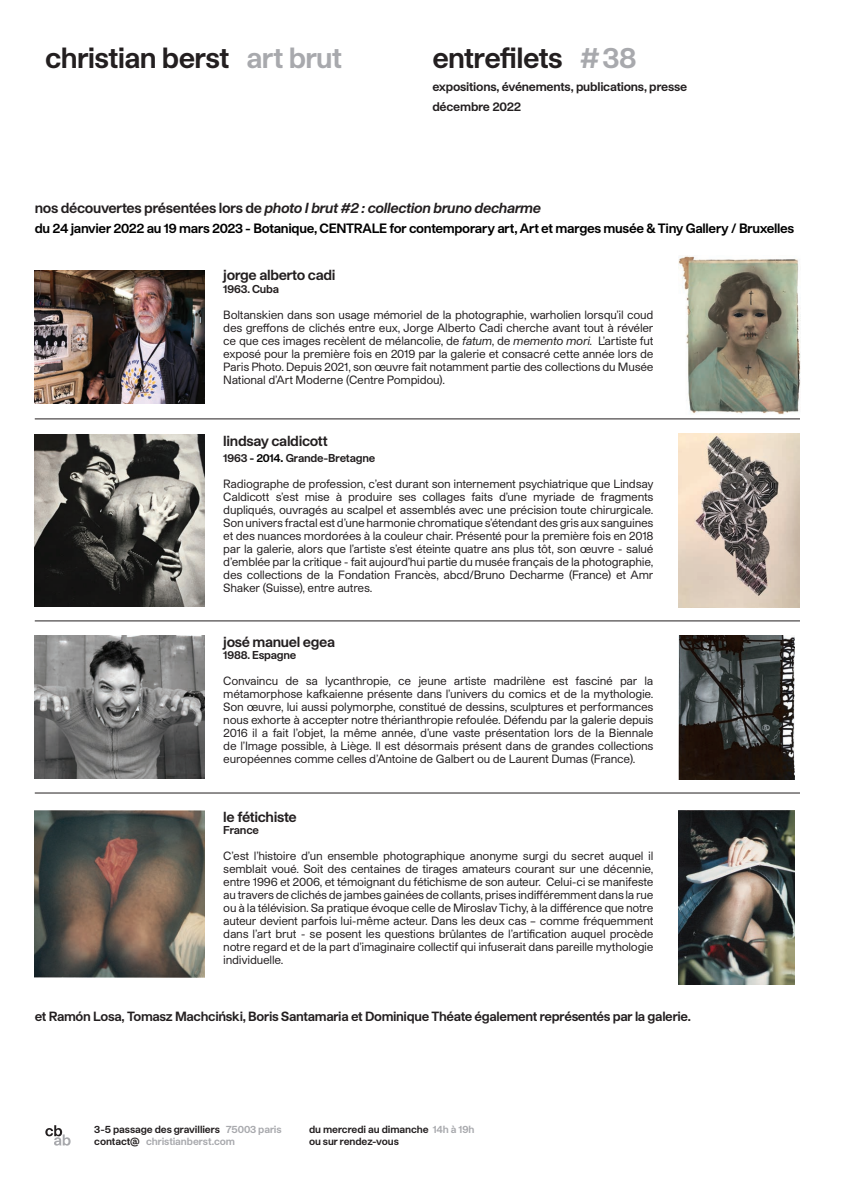
<style>
.page{position:relative;width:842px;height:1191px;background:#fff}
.page>*{position:absolute;margin:0;border:0;box-sizing:border-box;transform-origin:0 0}
.t1{font:700 28px "Studio Pro GCB";letter-spacing:-.02em;color:#231f20}
.t2{font:italic 700 14px "Studio Pro GCB";letter-spacing:-.025em;color:#231f20}
.t3{font:700 14px "Studio Pro GCB";letter-spacing:-.025em;color:#231f20}
.t4{font:700 13px "Studio Pro GCB";letter-spacing:-.025em;color:#000}
.t5{font:700 12.8px "Studio Pro GCB";letter-spacing:-.025em;color:#231f20}
.t6{font:700 12px/20.1px "Studio Pro GCB";letter-spacing:-.015em;color:#231f20}
.t7{font:11.5px/13px "Studio Pro GCB";letter-spacing:-.025em;color:#231f20;text-align:justify}
.t8{font:700 11px "Studio Pro GCB";letter-spacing:-.02em;color:#231f20}
.t9{font:700 10px/12px "Studio Pro GCB";letter-spacing:-.01em;color:#231f20}
.s1{color:#a8a9ad}
.s2{font-style:normal}
.s3{font-style:italic}
.s4{color:#000}
.s5{font-size:12px;color:#000}
</style>
<div class="page">
<svg style="left:45px;top:1125px;width:26px;height:20px"></svg>
<hr style="left:35px;top:620px;width:765px;height:1px;background:#231f20">
<hr style="left:35px;top:418px;width:765px;height:1px;background:#231f20">
<hr style="left:35px;top:792px;width:765px;height:1px;background:#231f20">
<img style="left:35px;top:271px;width:170px;height:132px">
<img style="left:35px;top:434px;width:170px;height:172px">
<img style="left:35px;top:635px;width:170px;height:143px">
<img style="left:35px;top:810px;width:170px;height:167px">
<img style="left:679px;top:433px;width:121px;height:174px">
<img style="left:679px;top:635px;width:115px;height:144px">
<img style="left:679px;top:810px;width:115px;height:174px">
<img style="left:679px;top:256px;width:121px;height:158px">
<h1 class="t1" style="left:45px;top:38px;width:298px">christian berst <span class="s1">art brut</span></h1>
<h1 class="t1" style="left:432px;top:38px;width:206px">entrefilets <span class="s1"># 38</span></h1>
<p class="t6" style="left:432px;top:76px;width:256px">expositions, événements, publications, presse décembre 2022</p>
<p class="t2" style="left:35px;top:198px;width:508px"><span class="s2">nos découvertes présentées lors de</span> photo I brut #2 : collection bruno decharme</p>
<p class="t4" style="left:35px;top:219px;width:761px">du 24 janvier 2022 au 19 mars 2023 - Botanique, CENTRALE for contemporary art, Art et marges musée &amp; Tiny Gallery / Bruxelles</p>
<p class="t3" style="left:223px;top:265px;width:114px">jorge alberto cadi</p>
<p class="t8" style="left:223px;top:281px;width:57px">1963. Cuba</p>
<p class="t7" style="left:223px;top:308px;width:432px">Boltanskien dans son usage mémoriel de la photographie, warholien lorsqu’il coud des greffons de clichés entre eux, Jorge Alberto Cadi cherche avant tout à révéler ce que ces images recèlent de mélancolie, de <span class="s3">fatum</span>, de <span class="s3">memento mori</span>. L’artiste fut exposé pour la première fois en 2019 par la galerie et consacré cette année lors de Paris Photo. Depuis 2021, son œuvre fait notamment partie des collections du Musée National d’Art Moderne (Centre Pompidou).</p>
<p class="t3" style="left:223px;top:431px;width:106px">lindsay caldicott</p>
<p class="t8" style="left:223px;top:450px;width:153px">1963 <span class="s4">- 2014</span><span class="s5">.</span> Grande-Bretagne</p>
<p class="t7" style="left:223px;top:476px;width:432px">Radiographe de profession, c’est durant son internement psychiatrique que Lindsay Caldicott s’est mise à produire ses collages faits d’une myriade de fragments dupliqués, ouvragés au scalpel et assemblés avec une précision toute chirurgicale.<br>Son univers fractal est d’une harmonie chromatique s’étendant des gris aux sanguines et des nuances mordorées à la couleur chair. Présenté pour la première fois en 2018 par la galerie, alors que l’artiste s’est éteinte quatre ans plus tôt, son œuvre - salué d’emblée par la critique - fait aujourd’hui partie du musée français de la photographie, des collections de la Fondation Francès, abcd/Bruno Decharme (France) et Amr Shaker (Suisse), entre autres.</p>
<p class="t3" style="left:223px;top:631px;width:113px">josé manuel egea</p>
<p class="t8" style="left:223px;top:648px;width:75px">1988. Espagne</p>
<p class="t7" style="left:223px;top:674px;width:432px">Convaincu de sa lycanthropie, ce jeune artiste madrilène est fasciné par la métamorphose kafkaienne présente dans l’univers du comics et de la mythologie.<br>Son œuvre, lui aussi polymorphe, constitué de dessins, sculptures et performances nous exhorte à accepter notre thérianthropie refoulée. Défendu par la galerie depuis 2016 il a fait l’objet, la même année, d’une vaste présentation lors de la Biennale de l’Image possible, à Liège. Il est désormais présent dans de grandes collections européennes comme celles d’Antoine de Galbert ou de Laurent Dumas (France).</p>
<p class="t3" style="left:223px;top:806px;width:75px">le fétichiste</p>
<p class="t8" style="left:223px;top:823px;width:37px">France</p>
<p class="t7" style="left:223px;top:849px;width:432px">C’est l’histoire d’un ensemble photographique anonyme surgi du secret auquel il semblait voué. Soit des centaines de tirages amateurs courant sur une décennie, entre 1996 et 2006, et témoignant du fétichisme de son auteur. Celui-ci se manifeste au travers de clichés de jambes gainées de collants, prises indifféremment dans la rue ou à la télévision. Sa pratique évoque celle de Miroslav Tichy, à la différence que notre auteur devient parfois lui-même acteur. Dans les deux cas – comme fréquemment dans l’art brut - se posent les questions brûlantes de l’artification auquel procède notre regard et de la part d’imaginaire collectif qui infuserait dans pareille mythologie individuelle.</p>
<p class="t5" style="left:35px;top:1007px;width:657px">et Ramón Losa, Tomasz Machciński, Boris Santamaria et Dominique Théate également représentés par la galerie.</p>
<p class="t9" style="left:94px;top:1123px;width:189px">3-5 passage des gravilliers <span class="s1">75003 paris </span>contact@ <span class="s1">christianberst.com</span></p>
<p class="t9" style="left:309px;top:1123px;width:167px">du mercredi au dimanche <span class="s1">14h à 19h </span>ou sur rendez-vous</p>
</div>
